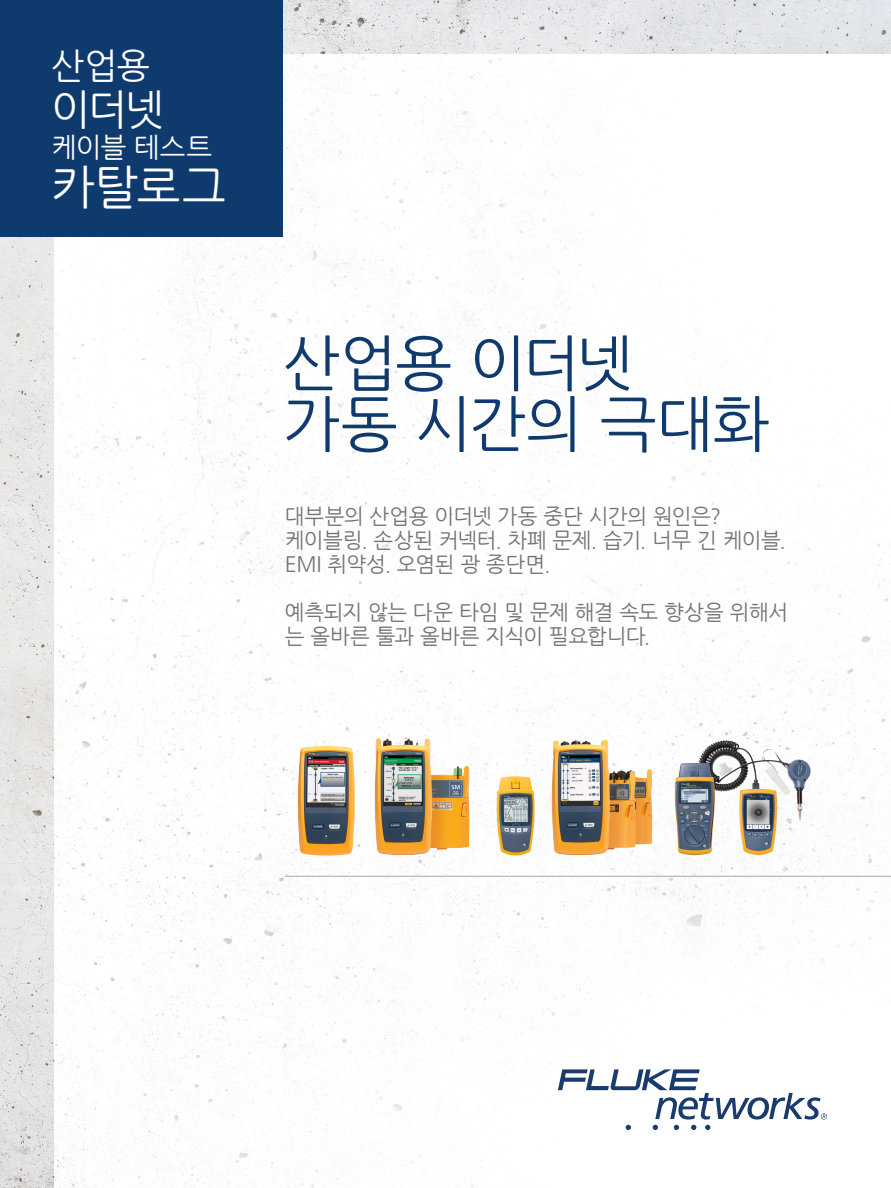
<style>
.page{position:relative;width:891px;height:1188px;background:#fff}
.page>*{position:absolute;margin:0;border:0;box-sizing:border-box;transform-origin:0 0}
.t1{font:60.75px "Nanum Gothic";letter-spacing:-.015em;color:#0f3a6e}
.t2{font:46.5px "Nanum Gothic";color:#fff}
.t3{font:41.85px "Nanum Gothic";color:#fff}
.t4{font:35.25px "Nanum Gothic";color:#fff}
.t5{font:27.3px "Nanum Gothic";letter-spacing:-.01em;color:#fff}
.Body_copy{font:21px/24px "Nanum Gothic";letter-spacing:-.02em;color:#737373}
</style>
<div class="page">
<img style="left:1px;top:0;width:890px;height:1188px">
<img style="left:54px;top:54px;width:837px;height:1134px">
<img style="left:0;top:236px;width:1px;height:952px">
<img style="left:698px;top:740px;width:42px;height:51px">
<img style="left:549px;top:729px;width:105px;height:130px">
<div style="left:0;top:0;width:283px;height:236px;background:#0f3a6e"></div>
<img style="left:675px;top:763px;width:40px;height:92px">
<svg style="left:558px;top:1069px;width:269px;height:61px"></svg>
<img style="left:374px;top:736px;width:98px;height:123px">
<img style="left:496px;top:776px;width:39px;height:80px">
<hr style="left:285px;top:876px;width:606px;height:1px;background:#a7a9ac">
<img style="left:298px;top:746px;width:57px;height:110px">
<p class="t4" style="left:51px;top:49px;width:100px">산업용</p>
<p class="t3" style="left:51px;top:90px;width:115px">이더넷</p>
<p class="t2" style="left:51px;top:165px;width:176px">카탈로그</p>
<p class="t5" style="left:51px;top:134px;width:163px">케이블 테스트</p>
<p class="t1" style="left:283px;top:334px;width:352px">산업용 이더넷</p>
<p class="t1" style="left:283px;top:395px;width:488px">가동 시간의 극대화</p>
<p class="Body_copy" style="left:285px;top:505px;width:438px">대부분의 산업용 이더넷 가동 중단 시간의 원인은?</p>
<p class="Body_copy" style="left:285px;top:529px;width:503px">케이블링. 손상된 커넥터. 차폐 문제. 습기. 너무 긴 케이블.<br>EMI 취약성. 오염된 광 종단면.</p>
<p class="Body_copy" style="left:285px;top:601px;width:505px">예측되지 않는 다운 타임 및 문제 해결 속도 향상을 위해서 는 올바른 툴과 올바른 지식이 필요합니다.</p>
</div>
